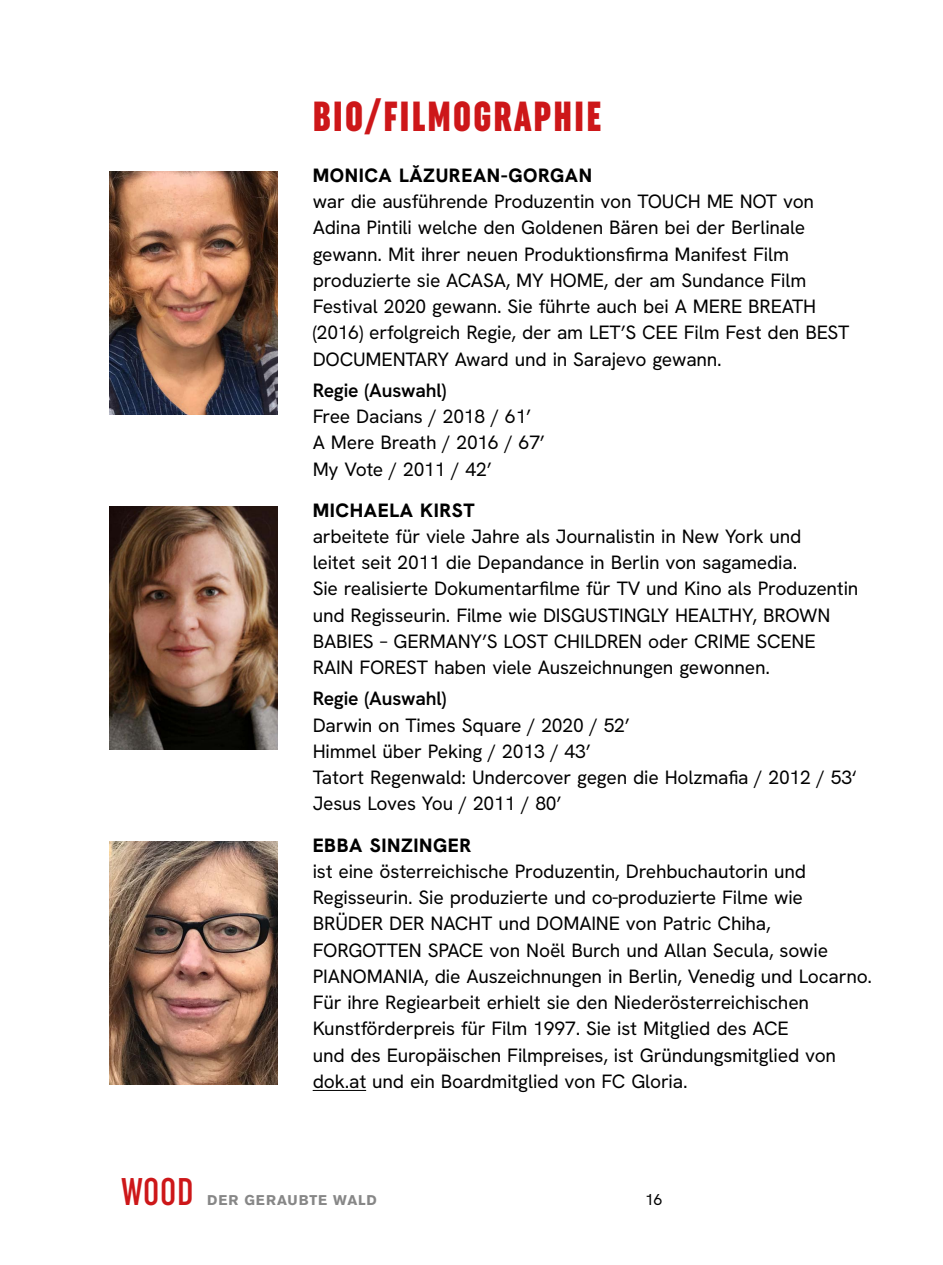
<style>
.page{position:relative;width:943px;height:1265px;background:#fff}
.page>*{position:absolute;margin:0;border:0;box-sizing:border-box;transform-origin:0 0}
.t1{font:900 extra-condensed 42px "Uniform";letter-spacing:.05em;color:#cd1719}
.t2{font:500 extra-condensed 38.5px "Uniform";color:#cd1719}
.t3{font:19.25px/26.2px "HK Grotesk";letter-spacing:-.01em;color:#000}
.t4{font:800 19.25px "HK Grotesk";letter-spacing:.03em;color:#000}
.t5{font:600 19.25px "HK Grotesk";letter-spacing:-.01em;color:#000}
.t6{font:15.75px "HK Grotesk";color:#000}
.t7{font:700 14px "Akzidenz Grotesk BE";letter-spacing:.065em;color:#878787}
</style>
<div class="page">
<hr style="left:313px;top:1090px;width:53px;height:1px;background:#000">
<img style="left:109px;top:171px;width:169px;height:243px">
<img style="left:109px;top:506px;width:169px;height:243px">
<img style="left:109px;top:842px;width:169px;height:243px">
<h1 class="t1" style="left:313px;top:92px;width:290px">BIO/FILMOGRAPHIE</h1>
<p class="t4" style="left:313px;top:163px;width:281px">MONICA LĂZUREAN-GORGAN</p>
<p class="t3" style="left:313px;top:188px;width:538px">war die ausführende Produzentin von TOUCH ME NOT von Adina Pintili welche den Goldenen Bären bei der Berlinale gewann. Mit ihrer neuen Produktionsfirma Manifest Film produzierte sie ACASA, MY HOME, der am Sundance Film Festival 2020 gewann. Sie führte auch bei A MERE BREATH (2016) erfolgreich Regie, der am LET’S CEE Film Fest den BEST DOCUMENTARY Award und in Sarajevo gewann.</p>
<p class="t5" style="left:313px;top:378px;width:135px">Regie (Auswahl)</p>
<p class="t3" style="left:313px;top:403px;width:234px">Free Dacians / 2018 / 61’<br>A Mere Breath / 2016 / 67’<br>My Vote / 2011 / 42’</p>
<p class="t4" style="left:313px;top:497px;width:163px">MICHAELA KIRST</p>
<p class="t3" style="left:313px;top:523px;width:547px">arbeitete für viele Jahre als Journalistin in New York und<br>leitet seit 2011 die Depandance in Berlin von sagamedia.<br>Sie realisierte Dokumentarfilme für TV und Kino als Produzentin und Regisseurin. Filme wie DISGUSTINGLY HEALTHY, BROWN BABIES – GERMANY’S LOST CHILDREN oder CRIME SCENE RAIN FOREST haben viele Auszeichnungen gewonnen.</p>
<p class="t5" style="left:313px;top:686px;width:135px">Regie (Auswahl)</p>
<p class="t3" style="left:313px;top:711px;width:546px">Darwin on Times Square / 2020 / 52’<br>Himmel über Peking / 2013 / 43’<br>Tatort Regenwald: Undercover gegen die Holzmafia / 2012 / 53‘ Jesus Loves You / 2011 / 80’</p>
<p class="t4" style="left:313px;top:832px;width:160px">EBBA SINZINGER</p>
<p class="t3" style="left:313px;top:858px;width:561px">ist eine österreichische Produzentin, Drehbuchautorin und Regisseurin. Sie produzierte und co-produzierte Filme wie BRÜDER DER NACHT und DOMAINE von Patric Chiha, FORGOTTEN SPACE von Noël Burch und Allan Secula, sowie PIANOMANIA, die Auszeichnungen in Berlin, Venedig und Locarno.<br>Für ihre Regiearbeit erhielt sie den Niederösterreichischen Kunstförderpreis für Film 1997. Sie ist Mitglied des ACE<br>und des Europäischen Filmpreises, ist Gründungsmitglied von dok.at und ein Boardmitglied von FC Gloria.</p>
<h2 class="t2" style="left:122px;top:1170px;width:73px">WOOD</h2>
<p class="t7" style="left:207px;top:1192px;width:171px">DER GERAUBTE WALD</p>
<p class="t6" style="left:645px;top:1190px;width:19px">16</p>
</div>
